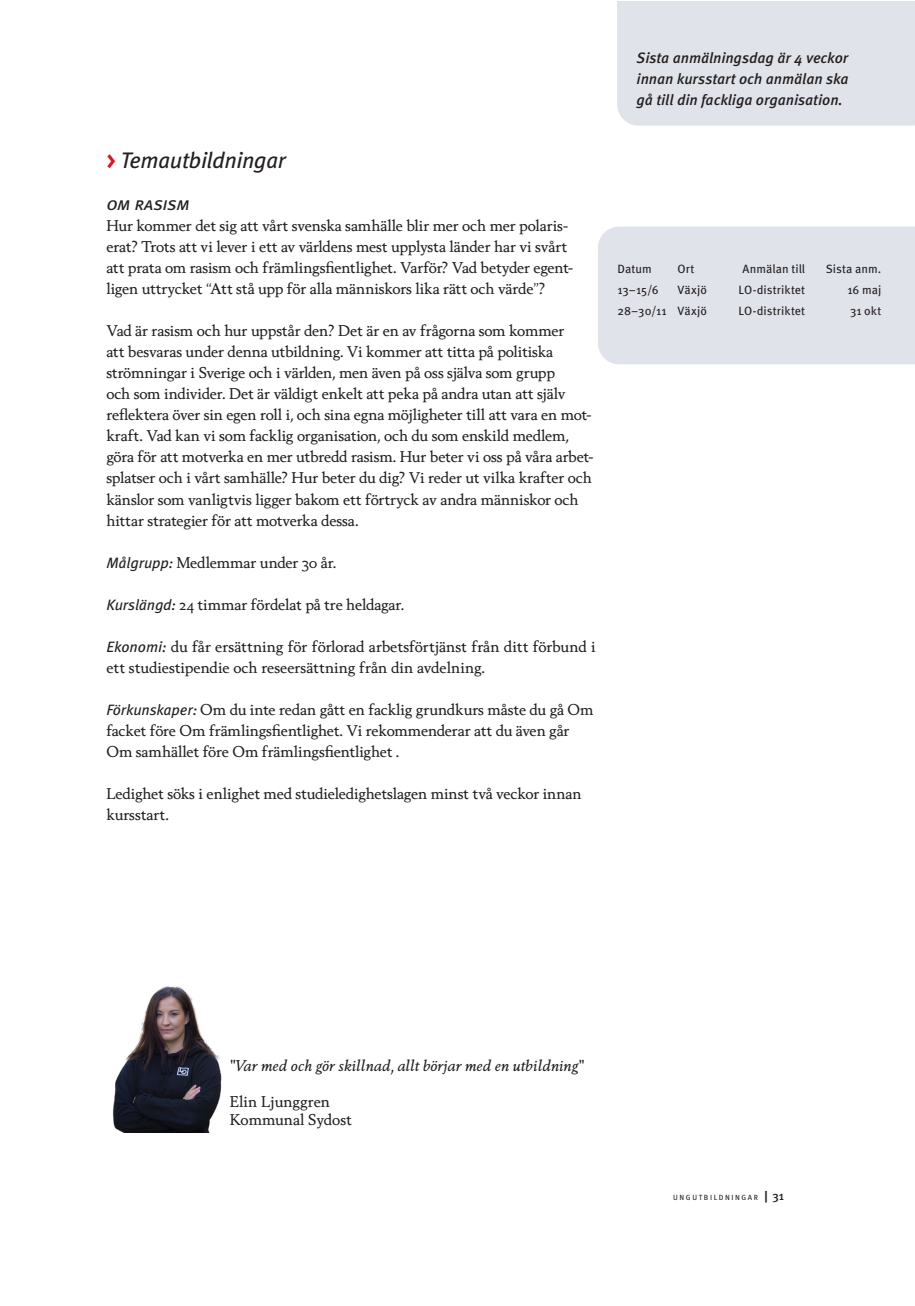
<style>
.page{position:relative;width:915px;height:1306px;background:#fff}
.page>*{position:absolute;margin:0;border:0;box-sizing:border-box;transform-origin:0 0}
.Mellanrubrik{font:italic 22.5px "Meta Pro";letter-spacing:-.02em;color:#231f20}
.Mellanrubrik-2{font:italic 18px "Meta Pro";color:#231f20}
.Mellanrubrik-3{font:15px/21px "Berling Nova Text Pro";letter-spacing:-.01em;color:#231f20}
.Brödingång{font:15px/21px "Berling Nova Text Pro";color:#231f20}
.Fakta_-_ingång{font:italic 500 15px/21px "Meta Pro";letter-spacing:-.005em;color:#231f20;text-align:justify}
.t1{font:italic 15px "Berling Nova Text Pro";color:#231f20}
.Fakta_-_ingång-2{font:12px "Meta Pro";color:#231f20}
.t2{font:7.5px "Meta Pro";letter-spacing:.21em;color:#231f20}
.s1{font-weight:700;font-style:normal;color:#d71824}
.s2{font-family:"Meta Pro";font-style:italic}
.s3{font-weight:700;font-size:12px}
.s4{font-weight:500;font-size:12px}
</style>
<div class="page">
<div style="left:617px;top:1px;width:298px;height:125px;background:#e1e3ea"></div>
<div style="left:598px;top:226px;width:316px;height:138px;background:#e1e3ea"></div>
<img style="left:113px;top:986px;width:109px;height:146px">
<p class="Mellanrubrik" style="left:106px;top:143px;width:182px"><span class="s1">&gt;</span> Temautbildningar</p>
<p class="Mellanrubrik-2" style="left:106px;top:190px;width:73px">OM rasism</p>
<p class="Mellanrubrik-3" style="left:106px;top:215px;width:468px">Hur kommer det sig att vårt svenska samhälle blir mer och mer polaris&shy;erat? Trots att vi lever i ett av världens mest upplysta länder har vi svårt att prata om rasism och främlingsfientlighet. Varför? Vad betyder egent&shy;ligen uttrycket “Att stå upp för alla människors lika rätt och värde”?</p>
<p class="Mellanrubrik-3" style="left:106px;top:320px;width:488px">Vad är rasism och hur uppstår den? Det är en av frågorna som kommer<br>att besvaras under denna utbildning. Vi kommer att titta på politiska strömningar i Sverige och i världen, men även på oss själva som grupp<br>och som individer. Det är väldigt enkelt att peka på andra utan att själv reflektera över sin egen roll i, och sina egna möjligheter till att vara en mot&shy;kraft. Vad kan vi som facklig organisation, och du som enskild medlem, göra för att motverka en mer utbredd rasism. Hur beter vi oss på våra arbet&shy;splatser och i vårt samhälle? Hur beter du dig? Vi reder ut vilka krafter och känslor som vanligtvis ligger bakom ett förtryck av andra människor och hittar strategier för att motverka dessa.</p>
<p class="Mellanrubrik-3" style="left:106px;top:551px;width:231px"><span class="s2">Målgrupp:</span> Medlemmar under 30 år.</p>
<p class="Mellanrubrik-3" style="left:106px;top:593px;width:299px"><span class="s2">Kurslängd:</span> 24 timmar fördelat på tre heldagar.</p>
<p class="Brödingång" style="left:106px;top:635px;width:490px"><span class="s2">Ekonomi:</span> du får ersättning för förlorad arbetsförtjänst från ditt förbund i ett studiestipendie och reseersättning från din avdelning.</p>
<p class="Mellanrubrik-3" style="left:106px;top:698px;width:488px"><span class="s2">Förkunskaper:</span> Om du inte redan gått en facklig grundkurs måste du gå Om facket före Om främlingsfientlighet. Vi rekommenderar att du även går<br>Om samhället före Om främlingsfientlighet .</p>
<p class="Mellanrubrik-3" style="left:106px;top:782px;width:476px">Ledighet söks i enlighet med studieledighetslagen minst två veckor innan kursstart.</p>
<p class="Fakta_-_ingång" style="left:636px;top:47px;width:213px">Sista anmälningsdag är 4 veckor innan kursstart och anmälan ska gå till din fackliga organisation.</p>
<p class="Fakta_-_ingång-2" style="left:617px;top:260px;width:36px">Datum</p>
<p class="Fakta_-_ingång-2" style="left:677px;top:260px;width:18px">Ort</p>
<p class="Fakta_-_ingång-2" style="left:742px;top:260px;width:64px">Anmälan till</p>
<p class="Fakta_-_ingång-2" style="left:825px;top:260px;width:57px">Sista anm.</p>
<p class="Fakta_-_ingång-2" style="left:617px;top:281px;width:43px">13–15/6</p>
<p class="Fakta_-_ingång-2" style="left:677px;top:281px;width:31px">Växjö</p>
<p class="Fakta_-_ingång-2" style="left:738px;top:281px;width:68px">LO-distriktet</p>
<p class="Fakta_-_ingång-2" style="left:847px;top:281px;width:35px">16 maj</p>
<p class="Fakta_-_ingång-2" style="left:617px;top:302px;width:91px">28–30/11 Växjö</p>
<p class="Fakta_-_ingång-2" style="left:738px;top:302px;width:68px">LO-distriktet</p>
<p class="Fakta_-_ingång-2" style="left:849px;top:302px;width:33px">31 okt</p>
<p class="t1" style="left:230px;top:1056px;width:355px">"Var med och gör skillnad, allt börjar med en utbildning"</p>
<p class="Mellanrubrik-3" style="left:230px;top:1091px;width:102px">Elin Ljunggren</p>
<p class="Mellanrubrik-3" style="left:230px;top:1109px;width:124px">Kommunal Sydost</p>
<p class="t2" style="left:673px;top:1191px;width:26px">Ungutbild</p>
<p class="t2" style="left:724px;top:1191px;width:61px">ni ngar <span class="s3">|</span> <span class="s4">31</span></p>
</div>
